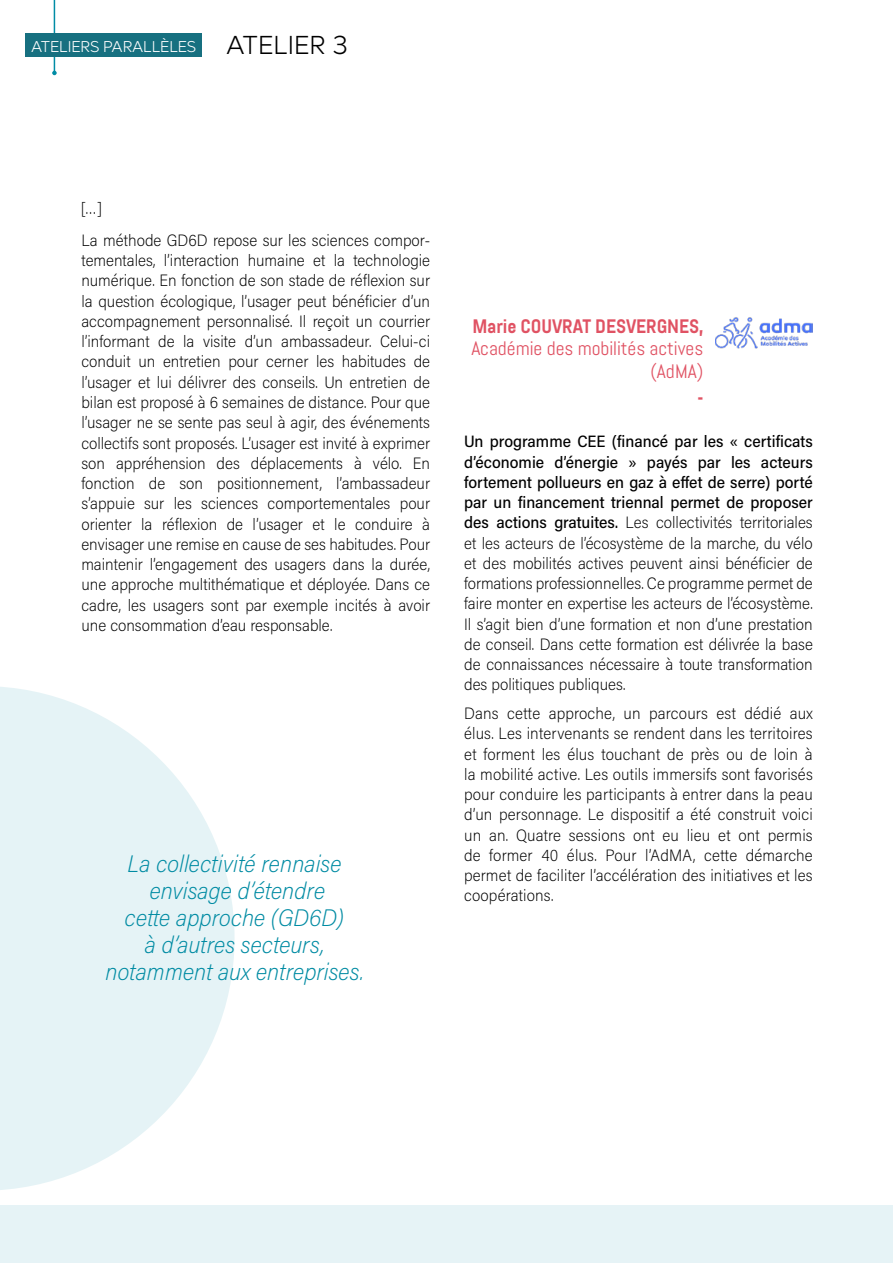
<style>
.page{position:relative;width:893px;height:1263px;background:#fff}
.page>*{position:absolute;margin:0;border:0;box-sizing:border-box;transform-origin:0 0}
.t1{font:300 26.25px "Lufga";color:#000}
.t2{font:italic 200 24px/27px "Acumin Pro Semi Cond";color:#008ba3;text-align:center}
.t3{font:19.5px/22.5px "Abel Pro";letter-spacing:-.005em;color:#e05263;text-align:right}
.t4{font:700 19.5px "Abel Pro";color:#e05263}
.Style_de_paragraphe{font:200 16.5px/20.2px "Acumin Pro Semi Cond";color:#000;text-align:justify}
.t5{font:300 15.75px "Lufga";letter-spacing:-.01em;color:#fff}
.s1{font-weight:700}
.s2{font-weight:500}
</style>
<div class="page">
<div style="left:0;top:1206px;width:893px;height:57px;background:#e6f3f6"></div>
<img style="left:715px;top:317px;width:98px;height:31px">
<hr style="left:54px;top:0;width:1px;height:73px;background:#008ca5">
<svg style="left:52px;top:71px;width:5px;height:4px"></svg>
<div style="left:26px;top:34px;width:176px;height:23px;background:#177080"></div>
<svg style="left:0;top:687px;width:235px;height:503px;fill:#e5f3f6"></svg>
<p class="t5" style="left:31px;top:37px;width:166px">ATELIERS PARALLÈLES</p>
<p class="t1" style="left:226px;top:30px;width:123px">ATELIER 3</p>
<p class="Style_de_paragraphe" style="left:81px;top:197px;width:23px">[…]</p>
<p class="Style_de_paragraphe" style="left:81px;top:229px;width:350px">La méthode GD6D repose sur les sciences compor&shy;tementales, l’interaction humaine et la technologie numérique. En fonction de son stade de réflexion sur la question écologique, l’usager peut bénéficier d’un accompagnement personnalisé. Il reçoit un courrier l’informant de la visite d’un ambassadeur. Celui-ci conduit un entretien pour cerner les habitudes de l’usager et lui délivrer des conseils. Un entretien de bilan est proposé à 6 semaines de distance. Pour que l’usager ne se sente pas seul à agir, des événements collectifs sont proposés. L’usager est invité à exprimer son appréhension des déplacements à vélo. En fonction de son positionnement, l’ambassadeur s’appuie sur les sciences comportementales pour orienter la réflexion de l’usager et le conduire à envisager une remise en cause de ses habitudes. Pour maintenir l’engagement des usagers dans la durée, une approche multithématique et déployée. Dans ce cadre, les usagers sont par exemple incités à avoir une consommation d’eau responsable.</p>
<p class="t2" style="left:128px;top:849px;width:215px">La collectivité rennaise</p>
<p class="t2" style="left:150px;top:876px;width:177px">envisage d’étendre</p>
<p class="t2" style="left:105px;top:903px;width:260px">cette approche (GD6D)<br>à d’autres secteurs, notamment aux entreprises.</p>
<p class="t3" style="left:471px;top:315px;width:233px"><span class="s1">Marie COUVRAT DESVERGNES,<br></span>Académie des mobilités actives (AdMA)</p>
<p class="t4" style="left:697px;top:384px;width:7px">-</p>
<p class="Style_de_paragraphe" style="left:464px;top:431px;width:350px"><span class="s2">Un programme CEE (financé par les « certificats d’économie d’énergie » payés par les acteurs fortement pollueurs en gaz à effet de serre) porté par un financement triennal permet de proposer des actions gratuites.</span> Les collectivités territoriales et les acteurs de l’écosystème de la marche, du vélo et des mobilités actives peuvent ainsi bénéficier de formations professionnelles. Ce programme permet de faire monter en expertise les acteurs de l’écosystème.<br>Il s’agit bien d’une formation et non d’une prestation de conseil. Dans cette formation est délivrée la base de connaissances nécessaire à toute transformation des politiques publiques.</p>
<p class="Style_de_paragraphe" style="left:464px;top:702px;width:350px">Dans cette approche, un parcours est dédié aux élus. Les intervenants se rendent dans les territoires et forment les élus touchant de près ou de loin à la mobilité active. Les outils immersifs sont favorisés pour conduire les participants à entrer dans la peau d’un personnage. Le dispositif a été construit voici un an. Quatre sessions ont eu lieu et ont permis de former 40 élus. Pour l’AdMA, cette démarche permet de faciliter l’accélération des initiatives et les coopérations.</p>
</div>
